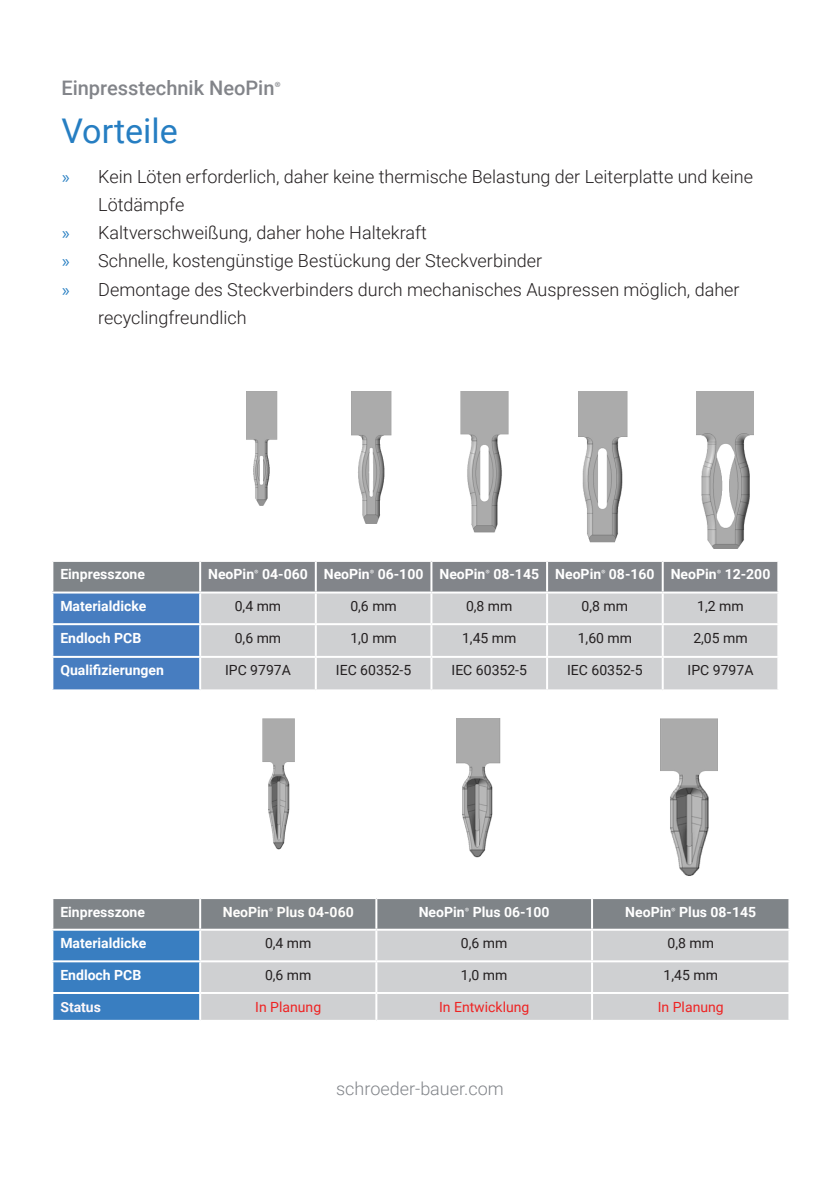
<style>
.page{position:relative;width:840px;height:1191px;background:#fff}
.page>*{position:absolute;margin:0;border:0;box-sizing:border-box;transform-origin:0 0}
.t1{font:34px "Roboto";color:#267ec2}
.t2{font:500 20px "Roboto";color:#828489}
.t3{font:300 18px/28px "Roboto";color:#231f20}
.t4{font:300 18px "Roboto";color:#82858a}
.t5{font:700 14px "Roboto";color:#fff}
.t6{font:14px "Roboto";color:#231f20}
.t7{font:14px "Roboto";color:#ee2323}
.t8{font:700 14px "Roboto";color:#fffefc}
.t9{font:700 14px "Roboto";color:#fef8fa}
.s1{font-family:"Minion Pro";font-weight:400}
.s2{font-family:"Myriad Pro";font-weight:400;color:#267ec2}
</style>
<div class="page">
<img style="left:246px;top:391px;width:32px;height:115px">
<img style="left:247px;top:398px;width:22px;height:26px">
<img style="left:351px;top:391px;width:40px;height:133px">
<img style="left:356px;top:397px;width:29px;height:24px">
<img style="left:460px;top:391px;width:49px;height:142px">
<img style="left:463px;top:397px;width:36px;height:24px">
<img style="left:578px;top:391px;width:48px;height:152px">
<img style="left:580px;top:397px;width:38px;height:25px">
<img style="left:696px;top:391px;width:57px;height:157px">
<img style="left:705px;top:400px;width:37px;height:24px">
<img style="left:262px;top:718px;width:33px;height:132px">
<img style="left:265px;top:725px;width:26px;height:22px">
<img style="left:456px;top:718px;width:45px;height:140px">
<img style="left:458px;top:723px;width:37px;height:25px">
<img style="left:660px;top:718px;width:57px;height:158px">
<img style="left:664px;top:726px;width:47px;height:27px">
<svg style="left:53px;top:562px;width:723px;height:127px;background:#6b829f"></svg>
<div style="left:201px;top:593px;width:575px;height:96px;background:#cfd0d2"></div>
<hr style="left:199px;top:562px;width:2px;height:29px;background:#fff">
<hr style="left:314px;top:562px;width:2px;height:29px;background:#fff">
<hr style="left:430px;top:562px;width:2px;height:29px;background:#fff">
<hr style="left:545px;top:562px;width:2px;height:29px;background:#fff">
<hr style="left:661px;top:562px;width:2px;height:29px;background:#fff">
<hr style="left:51px;top:591px;width:149px;height:2px;background:#fff">
<hr style="left:200px;top:591px;width:115px;height:2px;background:#fff">
<hr style="left:199px;top:593px;width:2px;height:30px;background:#fff">
<hr style="left:315px;top:591px;width:116px;height:2px;background:#fff">
<hr style="left:314px;top:593px;width:2px;height:30px;background:#fff">
<hr style="left:431px;top:591px;width:115px;height:2px;background:#fff">
<hr style="left:430px;top:593px;width:2px;height:30px;background:#fff">
<hr style="left:546px;top:591px;width:116px;height:2px;background:#fff">
<hr style="left:545px;top:593px;width:2px;height:30px;background:#fff">
<hr style="left:662px;top:591px;width:116px;height:2px;background:#fff">
<hr style="left:661px;top:593px;width:2px;height:30px;background:#fff">
<hr style="left:51px;top:623px;width:149px;height:2px;background:#fff">
<hr style="left:200px;top:623px;width:115px;height:2px;background:#fff">
<hr style="left:199px;top:625px;width:2px;height:31px;background:#fff">
<hr style="left:315px;top:623px;width:116px;height:2px;background:#fff">
<hr style="left:314px;top:625px;width:2px;height:31px;background:#fff">
<hr style="left:431px;top:623px;width:115px;height:2px;background:#fff">
<hr style="left:430px;top:625px;width:2px;height:31px;background:#fff">
<hr style="left:546px;top:623px;width:116px;height:2px;background:#fff">
<hr style="left:545px;top:625px;width:2px;height:31px;background:#fff">
<hr style="left:662px;top:623px;width:116px;height:2px;background:#fff">
<hr style="left:661px;top:625px;width:2px;height:31px;background:#fff">
<hr style="left:51px;top:656px;width:149px;height:2px;background:#fff">
<hr style="left:200px;top:656px;width:115px;height:2px;background:#fff">
<hr style="left:199px;top:658px;width:2px;height:31px;background:#fff">
<hr style="left:315px;top:656px;width:116px;height:2px;background:#fff">
<hr style="left:314px;top:658px;width:2px;height:31px;background:#fff">
<hr style="left:431px;top:656px;width:115px;height:2px;background:#fff">
<hr style="left:430px;top:658px;width:2px;height:31px;background:#fff">
<hr style="left:546px;top:656px;width:116px;height:2px;background:#fff">
<hr style="left:545px;top:658px;width:2px;height:31px;background:#fff">
<hr style="left:662px;top:656px;width:116px;height:2px;background:#fff">
<hr style="left:661px;top:658px;width:2px;height:31px;background:#fff">
<svg style="left:53px;top:899px;width:735px;height:120px;background:#66829d"></svg>
<div style="left:201px;top:930px;width:587px;height:89px;background:#cfd0d2"></div>
<hr style="left:199px;top:899px;width:2px;height:29px;background:#fff">
<hr style="left:375px;top:899px;width:2px;height:29px;background:#fff">
<hr style="left:590px;top:899px;width:2px;height:29px;background:#fff">
<hr style="left:51px;top:928px;width:149px;height:2px;background:#fff">
<hr style="left:200px;top:928px;width:176px;height:2px;background:#fff">
<hr style="left:199px;top:930px;width:2px;height:30px;background:#fff">
<hr style="left:376px;top:928px;width:215px;height:2px;background:#fff">
<hr style="left:375px;top:930px;width:2px;height:30px;background:#fff">
<hr style="left:591px;top:928px;width:199px;height:2px;background:#fff">
<hr style="left:590px;top:930px;width:2px;height:30px;background:#fff">
<hr style="left:51px;top:960px;width:149px;height:2px;background:#fff">
<hr style="left:200px;top:960px;width:176px;height:2px;background:#fff">
<hr style="left:199px;top:962px;width:2px;height:30px;background:#fff">
<hr style="left:376px;top:960px;width:215px;height:2px;background:#fff">
<hr style="left:375px;top:962px;width:2px;height:30px;background:#fff">
<hr style="left:591px;top:960px;width:199px;height:2px;background:#fff">
<hr style="left:590px;top:962px;width:2px;height:30px;background:#fff">
<hr style="left:51px;top:992px;width:149px;height:2px;background:#fff">
<hr style="left:200px;top:992px;width:176px;height:2px;background:#fff">
<hr style="left:199px;top:994px;width:2px;height:25px;background:#fff">
<hr style="left:376px;top:992px;width:215px;height:2px;background:#fff">
<hr style="left:375px;top:994px;width:2px;height:25px;background:#fff">
<hr style="left:591px;top:992px;width:199px;height:2px;background:#fff">
<hr style="left:590px;top:994px;width:2px;height:25px;background:#fff">
<p class="t2" style="left:61px;top:73px;width:221px">Einpresstechnik NeoPin<span class="s1">®</span></p>
<p class="t1" style="left:61px;top:107px;width:118px">Vorteile</p>
<p class="t3" style="left:98px;top:162px;width:656px;text-indent:-36px"><span class="s2">»</span> Kein Löten erforderlich, daher keine thermische Belastung der Leiterplatte und keine<br>Lötdämpfe</p>
<p class="t3" style="left:62px;top:218px;width:366px"><span class="s2">»</span> Kaltverschweißung, daher hohe Haltekraft</p>
<p class="t3" style="left:62px;top:246px;width:481px"><span class="s2">»</span> Schnelle, kostengünstige Bestückung der Steckverbinder</p>
<p class="t3" style="left:98px;top:274px;width:642px;text-indent:-36px"><span class="s2">»</span> Demontage des Steckverbinders durch mechanisches Auspressen möglich, daher recyclingfreundlich</p>
<p class="t5" style="left:60px;top:564px;width:86px">Einpresszone</p>
<p class="t5" style="left:208px;top:564px;width:101px">NeoPin<span class="s1">®</span> 04-060</p>
<p class="t5" style="left:323px;top:564px;width:101px">NeoPin<span class="s1">®</span> 06-100</p>
<p class="t5" style="left:439px;top:564px;width:101px">NeoPin<span class="s1">®</span> 08-145</p>
<p class="t5" style="left:555px;top:564px;width:101px">NeoPin<span class="s1">®</span> 08-160</p>
<p class="t5" style="left:670px;top:564px;width:101px">NeoPin<span class="s1">®</span> 12-200</p>
<p class="t5" style="left:60px;top:596px;width:87px">Materialdicke</p>
<p class="t6" style="left:234px;top:596px;width:48px">0,4 mm</p>
<p class="t6" style="left:350px;top:596px;width:48px">0,6 mm</p>
<p class="t6" style="left:465px;top:596px;width:48px">0,8 mm</p>
<p class="t6" style="left:581px;top:596px;width:48px">0,8 mm</p>
<p class="t6" style="left:697px;top:596px;width:48px">1,2 mm</p>
<p class="t5" style="left:60px;top:628px;width:82px">Endloch PCB</p>
<p class="t6" style="left:234px;top:628px;width:48px">0,6 mm</p>
<p class="t6" style="left:350px;top:628px;width:48px">1,0 mm</p>
<p class="t6" style="left:462px;top:628px;width:56px">1,45 mm</p>
<p class="t6" style="left:577px;top:628px;width:56px">1,60 mm</p>
<p class="t6" style="left:693px;top:628px;width:56px">2,05 mm</p>
<p class="t5" style="left:60px;top:660px;width:105px">Qualifizierungen</p>
<p class="t6" style="left:225px;top:660px;width:67px">IPC 9797A</p>
<p class="t6" style="left:336px;top:660px;width:77px">IEC 60352-5</p>
<p class="t6" style="left:451px;top:660px;width:77px">IEC 60352-5</p>
<p class="t6" style="left:567px;top:660px;width:77px">IEC 60352-5</p>
<p class="t6" style="left:687px;top:660px;width:67px">IPC 9797A</p>
<p class="t5" style="left:60px;top:901px;width:86px">Einpresszone</p>
<p class="t8" style="left:223px;top:901px;width:132px">NeoPin<span class="s1">®</span> Plus 04-060</p>
<p class="t5" style="left:418px;top:901px;width:132px">NeoPin<span class="s1">®</span> Plus 06-100</p>
<p class="t5" style="left:625px;top:901px;width:132px">NeoPin<span class="s1">®</span> Plus 08-145</p>
<p class="t5" style="left:60px;top:933px;width:87px">Materialdicke</p>
<p class="t6" style="left:265px;top:933px;width:48px">0,4 mm</p>
<p class="t6" style="left:460px;top:933px;width:48px">0,6 mm</p>
<p class="t6" style="left:667px;top:933px;width:48px">0,8 mm</p>
<p class="t5" style="left:60px;top:965px;width:82px">Endloch PCB</p>
<p class="t6" style="left:265px;top:965px;width:48px">0,6 mm</p>
<p class="t6" style="left:460px;top:965px;width:48px">1,0 mm</p>
<p class="t6" style="left:663px;top:965px;width:56px">1,45 mm</p>
<p class="t9" style="left:60px;top:996px;width:42px">Status</p>
<p class="t7" style="left:255px;top:996px;width:67px">In Planung</p>
<p class="t7" style="left:439px;top:996px;width:92px">In Entwicklung</p>
<p class="t7" style="left:657px;top:996px;width:67px">In Planung</p>
<p class="t4" style="left:336px;top:1076px;width:169px">schroeder-bauer.com</p>
</div>
